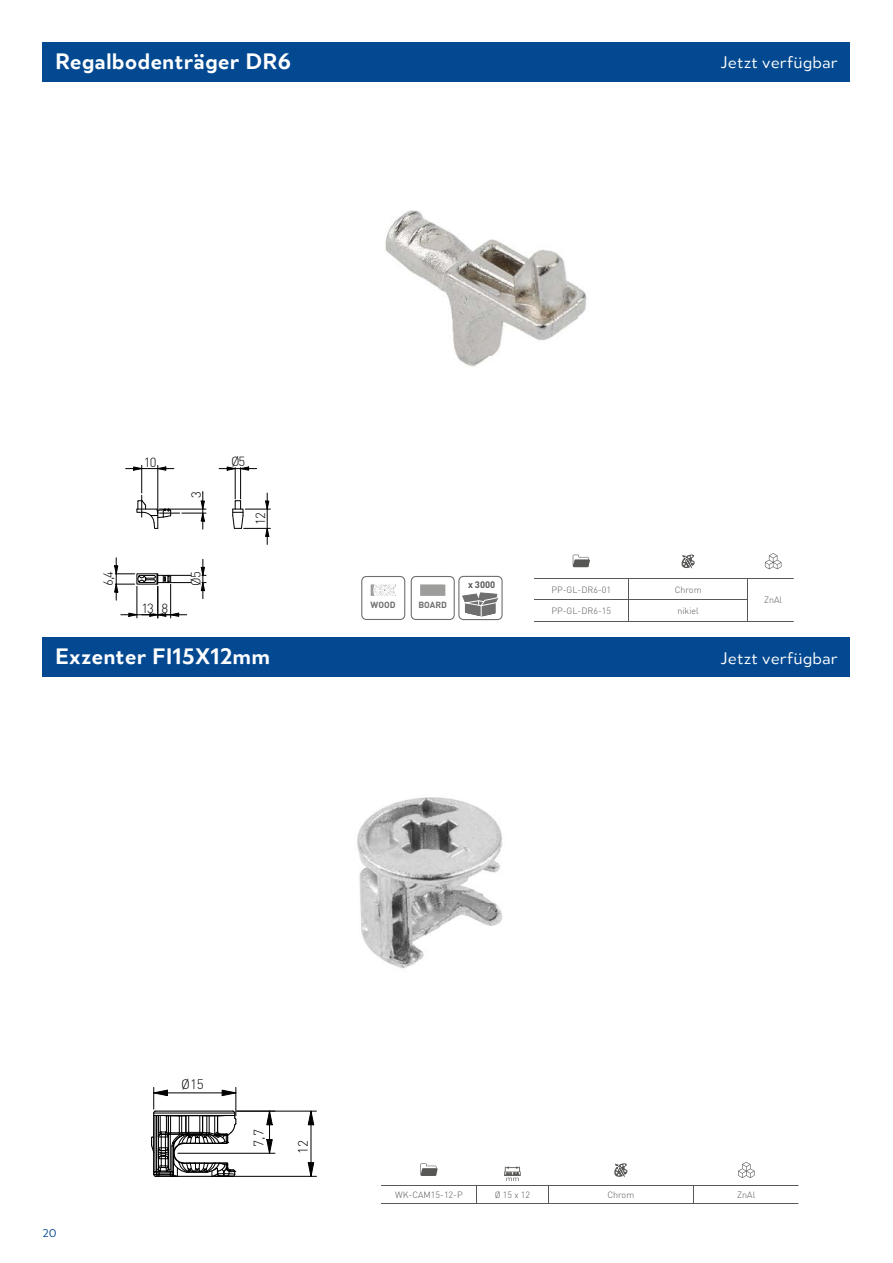
<style>
.page{position:relative;width:893px;height:1263px;background:#fff}
.page>*{position:absolute;margin:0;border:0;box-sizing:border-box;transform-origin:0 0}
.t1{font:700 24px "Merel";color:#fff}
.t2{font:18px "Merel";color:#fff}
.t3{font:300 13.5px "DIN Pro";color:#000}
.t4{font:300 13.05px "DIN Pro";letter-spacing:-.075em;color:#000}
.t5{font:12px "Merel";color:#034991}
.t6{font:700 9.3px "DIN Pro";color:#575756}
.t7{font:300 9px "DIN Pro";color:#575756}
.t8{font:700 8.85px "DIN Pro";color:#706f6f}
</style>
<div class="page">
<div style="left:43px;top:43px;width:807px;height:39px;background:#034991"></div>
<div style="left:43px;top:638px;width:807px;height:39px;background:#034991"></div>
<img style="left:385px;top:210px;width:202px;height:157px">
<hr style="left:137px;top:586px;width:1px;height:32px;background:#000">
<svg style="left:232px;top:493px;width:38px;height:51px"></svg>
<svg style="left:126px;top:465px;width:80px;height:64px"></svg>
<svg style="left:114px;top:558px;width:77px;height:42px"></svg>
<svg style="left:201px;top:559px;width:5px;height:40px"></svg>
<hr style="left:158px;top:586px;width:1px;height:32px;background:#000">
<hr style="left:170px;top:584px;width:1px;height:34px;background:#000">
<svg style="left:121px;top:613px;width:66px;height:4px"></svg>
<svg style="left:219px;top:467px;width:38px;height:4px"></svg>
<hr style="left:235px;top:468px;width:1px;height:31px;background:#000">
<hr style="left:240px;top:468px;width:1px;height:31px;background:#000">
<div style="left:371px;top:584px;width:25px;height:12px;border:2px solid #9d9d9c"></div>
<svg style="left:371px;top:585px;width:25px;height:11px"></svg>
<div style="left:361px;top:576px;width:44px;height:44px;border:1px solid #706f6f;border-radius:5px"></div>
<div style="left:421px;top:585px;width:23px;height:10px;background:#9d9d9c"></div>
<div style="left:420px;top:584px;width:25px;height:12px;border:2px solid #9d9d9c"></div>
<div style="left:411px;top:576px;width:44px;height:44px;border:1px solid #706f6f;border-radius:5px"></div>
<div style="left:458px;top:576px;width:45px;height:44px;border:1px solid #706f6f;border-radius:5px"></div>
<svg style="left:462px;top:592px;width:37px;height:25px"></svg>
<hr style="left:629px;top:600px;width:119px;height:1px;background:#575756">
<hr style="left:629px;top:621px;width:119px;height:1px;background:#575756">
<hr style="left:534px;top:600px;width:95px;height:1px;background:#575756">
<svg style="left:628px;top:579px;width:1px;height:42px"></svg>
<hr style="left:534px;top:621px;width:95px;height:1px;background:#575756">
<hr style="left:534px;top:578px;width:95px;height:1px;background:#575756">
<hr style="left:629px;top:578px;width:119px;height:1px;background:#575756">
<hr style="left:748px;top:578px;width:51px;height:1px;background:#575756">
<svg style="left:747px;top:579px;width:1px;height:42px"></svg>
<hr style="left:748px;top:621px;width:51px;height:1px;background:#575756">
<svg style="left:573px;top:555px;width:17px;height:12px"></svg>
<svg style="left:681px;top:554px;width:14px;height:15px"></svg>
<svg style="left:765px;top:553px;width:16px;height:16px"></svg>
<svg style="left:151px;top:1087px;width:88px;height:90px"></svg>
<svg style="left:308px;top:1110px;width:6px;height:15px"></svg>
<svg style="left:308px;top:1162px;width:6px;height:14px"></svg>
<hr style="left:311px;top:1125px;width:1px;height:38px;background:#000">
<hr style="left:237px;top:1111px;width:79px;height:1px;background:#000">
<hr style="left:216px;top:1176px;width:100px;height:1px;background:#000">
<svg style="left:266px;top:1110px;width:7px;height:43px"></svg>
<hr style="left:237px;top:1111px;width:38px;height:1px;background:#000">
<hr style="left:178px;top:1153px;width:97px;height:1px;background:#000">
<hr style="left:476px;top:1203px;width:73px;height:1px;background:#575756">
<hr style="left:549px;top:1203px;width:144px;height:1px;background:#575756">
<hr style="left:693px;top:1203px;width:107px;height:1px;background:#575756">
<hr style="left:382px;top:1203px;width:94px;height:1px;background:#575756">
<svg style="left:693px;top:1186px;width:1px;height:17px"></svg>
<hr style="left:382px;top:1185px;width:94px;height:1px;background:#575756">
<hr style="left:549px;top:1185px;width:144px;height:1px;background:#575756">
<hr style="left:693px;top:1185px;width:106px;height:1px;background:#575756">
<hr style="left:476px;top:1185px;width:73px;height:1px;background:#575756">
<svg style="left:476px;top:1186px;width:1px;height:17px"></svg>
<svg style="left:548px;top:1186px;width:1px;height:17px"></svg>
<svg style="left:420px;top:1163px;width:18px;height:13px"></svg>
<svg style="left:504px;top:1166px;width:17px;height:15px"></svg>
<svg style="left:614px;top:1163px;width:13px;height:14px"></svg>
<svg style="left:738px;top:1162px;width:16px;height:16px"></svg>
<img style="left:357px;top:797px;width:146px;height:172px">
<h1 class="t1" style="left:55px;top:42px;width:238px">Regalbodenträger DR6</h1>
<h2 class="t2" style="left:721px;top:49px;width:119px">Jetzt verfügbar</h2>
<h3 class="t4" style="left:144px;top:453px;width:14px">10</h3>
<h3 class="t4" style="left:187px;top:498px;width:8px;rotate:-90deg">3</h3>
<h3 class="t4" style="left:99px;top:586px;width:17px;rotate:-90deg">6,4</h3>
<h3 class="t4" style="left:142px;top:599px;width:14px">13</h3>
<h3 class="t4" style="left:161px;top:599px;width:8px">8</h3>
<h3 class="t4" style="left:187px;top:585px;width:16px;rotate:-90deg">5Ø</h3>
<h3 class="t4" style="left:231px;top:453px;width:16px">Ø5</h3>
<h3 class="t4" style="left:252px;top:524px;width:14px;rotate:-90deg">12</h3>
<h1 class="t1" style="left:55px;top:637px;width:216px">Exzenter FI15X12mm</h1>
<p class="t8" style="left:371px;top:599px;width:27px">WOOD</p>
<p class="t8" style="left:418px;top:599px;width:30px">BOARD</p>
<p class="t6" style="left:468px;top:579px;width:29px">x 3000</p>
<p class="t7" style="left:551px;top:583px;width:61px">PP-GL-DR6-01</p>
<p class="t7" style="left:675px;top:583px;width:28px">Chrom</p>
<p class="t7" style="left:551px;top:605px;width:61px">PP-GL-DR6-15</p>
<p class="t7" style="left:677px;top:605px;width:23px">nikiel</p>
<p class="t7" style="left:764px;top:594px;width:20px">ZnAl</p>
<h2 class="t2" style="left:721px;top:645px;width:119px">Jetzt verfügbar</h2>
<h3 class="t5" style="left:43px;top:1224px;width:16px">20</h3>
<h3 class="t3" style="left:181px;top:1075px;width:24px">Ø15</h3>
<h3 class="t3" style="left:250px;top:1146px;width:19px;rotate:-90deg">7,7</h3>
<h3 class="t3" style="left:294px;top:1154px;width:15px;rotate:-90deg">12</h3>
<p class="t7" style="left:395px;top:1188px;width:69px">WK-CAM15-12-P</p>
<p class="t7" style="left:495px;top:1188px;width:37px">Ø 15 x 12</p>
<p class="t7" style="left:607px;top:1188px;width:28px">Chrom</p>
<p class="t7" style="left:737px;top:1188px;width:20px">ZnAl</p>
</div>
